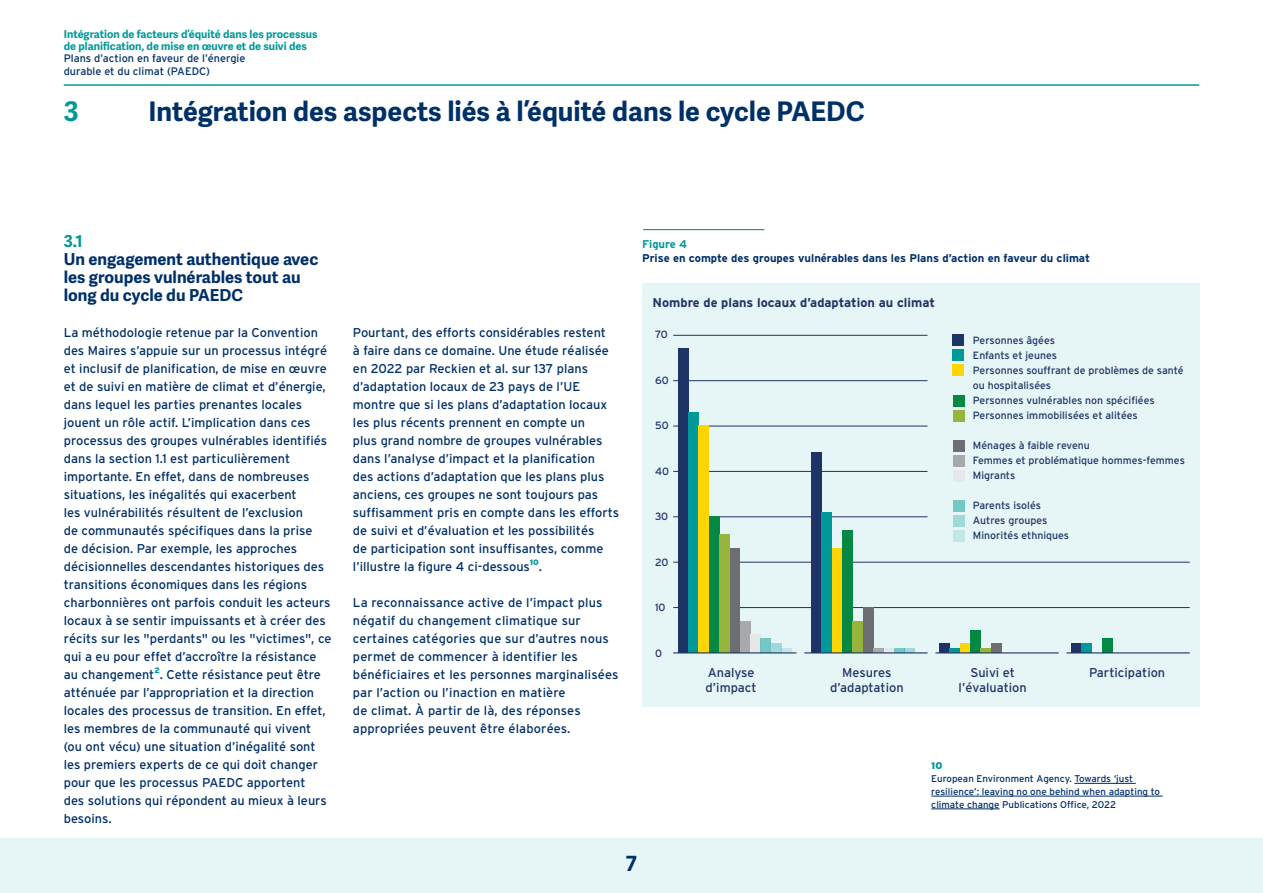
<style>
.page{position:relative;width:1263px;height:893px;background:#fff}
.page>*{position:absolute;margin:0;border:0;box-sizing:border-box;transform-origin:0 0}
.t1{font:700 27px "Adelle Sans";color:#003068}
.t2{font:700 27px "Adelle Sans";color:#099}
.t3{font:700 21px "Adelle Sans";color:#003068}
.t4{font:700 16.5px/18px "Adelle Sans";color:#003068}
.t5{font:700 16.5px "Adelle Sans";color:#099}
.t6{font:12.75px/18px "Interstate";color:#003068}
.t7{font:12.75px/15px "Interstate";color:#1e3466;text-align:center}
.t8{font:700 12.75px "Interstate";color:#1e3466}
.t9{font:700 11.25px "Interstate";color:#003068}
.t10{font:700 11.25px "Interstate";color:#099}
.t11{font:700 10.8px/12.5px "Adelle Sans";color:#099}
.t12{font:10.8px/12.5px "Interstate";color:#003068}
.t13{font:10.5px/15px "Interstate";color:#1e3466}
.t14{font:9.75px/12.8px "Interstate";color:#003068}
.t15{font:900 9.75px "Interstate";color:#099}
.t16{font:900 7.8px "Interstate";color:#099}
</style>
<div class="page">
<div style="left:0;top:838px;width:1263px;height:55px;background:#e6f5f5"></div>
<hr style="left:64px;top:84px;width:1135px;height:2px;background:#099">
<div style="left:642px;top:283px;width:557px;height:423px;background:#e6f5f5"></div>
<hr style="left:643px;top:229px;width:121px;height:1px;background:#099">
<hr style="left:1074px;top:783px;width:62px;height:1px;background:#003068">
<hr style="left:931px;top:796px;width:232px;height:1px;background:#003068">
<hr style="left:931px;top:808px;width:68px;height:1px;background:#003068">
<hr style="left:673px;top:607px;width:517px;height:1px;background:#1e3466">
<hr style="left:673px;top:516px;width:254px;height:1px;background:#1e3466">
<hr style="left:673px;top:426px;width:254px;height:1px;background:#1e3466">
<div style="left:952px;top:334px;width:12px;height:12px;background:#1e3466"></div>
<div style="left:953px;top:395px;width:11px;height:12px;background:#058844"></div>
<div style="left:953px;top:410px;width:11px;height:12px;background:#97b53c"></div>
<div style="left:953px;top:440px;width:11px;height:12px;background:#6d6e71"></div>
<div style="left:953px;top:455px;width:11px;height:12px;background:#a7a9ac"></div>
<div style="left:953px;top:470px;width:11px;height:12px;background:#e6e7e8"></div>
<div style="left:953px;top:515px;width:11px;height:12px;background:#a1d9d9"></div>
<div style="left:953px;top:500px;width:11px;height:12px;background:#73c7c7"></div>
<div style="left:953px;top:530px;width:11px;height:12px;background:#c3e7e7"></div>
<div style="left:952px;top:365px;width:12px;height:11px;background:#fed500"></div>
<div style="left:952px;top:349px;width:12px;height:12px;background:#099"></div>
<hr style="left:673px;top:335px;width:254px;height:1px;background:#1e3466">
<hr style="left:673px;top:562px;width:517px;height:1px;background:#1e3466">
<hr style="left:673px;top:471px;width:254px;height:1px;background:#1e3466">
<hr style="left:673px;top:380px;width:254px;height:1px;background:#1e3466">
<div style="left:678px;top:348px;width:10px;height:305px;background:#1e3466"></div>
<div style="left:688px;top:412px;width:11px;height:241px;background:#099"></div>
<div style="left:699px;top:426px;width:10px;height:227px;background:#fed500"></div>
<div style="left:709px;top:517px;width:10px;height:136px;background:#058844"></div>
<div style="left:730px;top:548px;width:10px;height:105px;background:#6d6e71"></div>
<div style="left:740px;top:621px;width:10px;height:32px;background:#a7a9ac"></div>
<div style="left:750px;top:634px;width:11px;height:19px;background:#e6e7e8"></div>
<div style="left:761px;top:639px;width:10px;height:14px;background:#73c7c7"></div>
<div style="left:771px;top:643px;width:10px;height:10px;background:#a1d9d9"></div>
<div style="left:781px;top:648px;width:11px;height:5px;background:#c3e7e7"></div>
<div style="left:811px;top:453px;width:11px;height:200px;background:#1e3466"></div>
<div style="left:822px;top:512px;width:10px;height:141px;background:#099"></div>
<div style="left:832px;top:548px;width:10px;height:105px;background:#fed500"></div>
<div style="left:842px;top:530px;width:11px;height:123px;background:#058844"></div>
<div style="left:863px;top:607px;width:10px;height:46px;background:#6d6e71"></div>
<div style="left:904px;top:648px;width:11px;height:5px;background:#a1d9d9"></div>
<div style="left:894px;top:648px;width:10px;height:5px;background:#73c7c7"></div>
<div style="left:884px;top:648px;width:10px;height:5px;background:#e6e7e8"></div>
<div style="left:873px;top:648px;width:11px;height:5px;background:#a7a9ac"></div>
<div style="left:939px;top:644px;width:11px;height:9px;background:#1e3466"></div>
<div style="left:950px;top:648px;width:10px;height:5px;background:#099"></div>
<div style="left:960px;top:643px;width:10px;height:10px;background:#fed500"></div>
<div style="left:970px;top:630px;width:11px;height:23px;background:#058844"></div>
<div style="left:719px;top:534px;width:11px;height:119px;background:#97b53c"></div>
<div style="left:853px;top:621px;width:10px;height:32px;background:#97b53c"></div>
<div style="left:981px;top:648px;width:10px;height:5px;background:#97b53c"></div>
<div style="left:991px;top:643px;width:10px;height:10px;background:#6d6e71"></div>
<div style="left:1071px;top:644px;width:10px;height:9px;background:#1e3466"></div>
<div style="left:1081px;top:644px;width:10px;height:9px;background:#099"></div>
<div style="left:1102px;top:638px;width:10px;height:15px;background:#058844"></div>
<hr style="left:673px;top:652px;width:123px;height:1px;background:#1e3466">
<hr style="left:804px;top:652px;width:123px;height:1px;background:#1e3466">
<hr style="left:935px;top:652px;width:123px;height:1px;background:#1e3466">
<hr style="left:1066px;top:652px;width:124px;height:1px;background:#1e3466">
<p class="t11" style="left:64px;top:28px;width:255px">Intégration de facteurs d’équité dans les processus de planification, de mise en œuvre et de suivi des</p>
<p class="t12" style="left:64px;top:52px;width:183px">Plans d’action en faveur de l’énergie durable et du climat (PAEDC)</p>
<h1 class="t2" style="left:64px;top:95px;width:16px">3</h1>
<h1 class="t1" style="left:148px;top:95px;width:718px">Intégration des aspects liés à l’équité dans le cycle PAEDC</h1>
<p class="t5" style="left:64px;top:231px;width:21px">3.1</p>
<p class="t4" style="left:64px;top:251px;width:256px">Un engagement authentique avec les groupes vulnérables tout au long du cycle du PAEDC</p>
<p class="t6" style="left:64px;top:323px;width:269px">La méthodologie retenue par la Convention des Maires s’appuie sur un processus intégré et inclusif de planification, de mise en œuvre et de suivi en matière de climat et d’énergie, dans lequel les parties prenantes locales jouent un rôle actif. L’implication dans ces processus des groupes vulnérables identifiés dans la section 1.1 est particulièrement importante. En effet, dans de nombreuses situations, les inégalités qui exacerbent<br>les vulnérabilités résultent de l’exclusion<br>de communautés spécifiques dans la prise<br>de décision. Par exemple, les approches décisionnelles descendantes historiques des transitions économiques dans les régions charbonnières ont parfois conduit les acteurs locaux à se sentir impuissants et à créer des récits sur les "perdants" ou les "victimes", ce qui a eu pour effet d’accroître la résistance au changement . Cette résistance peut être</p>
<p class="t16" style="left:154px;top:666px;width:7px">2</p>
<p class="t6" style="left:64px;top:683px;width:264px">atténuée par l’appropriation et la direction locales des processus de transition. En effet, les membres de la communauté qui vivent (ou ont vécu) une situation d’inégalité sont les premiers experts de ce qui doit changer pour que les processus PAEDC apportent des solutions qui répondent au mieux à leurs besoins.</p>
<p class="t6" style="left:353px;top:323px;width:268px">Pourtant, des efforts considérables restent<br>à faire dans ce domaine. Une étude réalisée en 2022 par Reckien et al. sur 137 plans d’adaptation locaux de 23 pays de l’UE montre que si les plans d’adaptation locaux les plus récents prennent en compte un<br>plus grand nombre de groupes vulnérables dans l’analyse d’impact et la planification<br>des actions d’adaptation que les plans plus anciens, ces groupes ne sont toujours pas suffisamment pris en compte dans les efforts de suivi et d’évaluation et les possibilités<br>de participation sont insuffisantes, comme l’illustre la figure 4 ci-dessous</p>
<p class="t16" style="left:530px;top:558px;width:10px">10</p>
<p class="t6" style="left:539px;top:557px;width:5px">.</p>
<p class="t6" style="left:353px;top:593px;width:267px">La reconnaissance active de l’impact plus négatif du changement climatique sur certaines catégories que sur d’autres nous permet de commencer à identifier les bénéficiaires et les personnes marginalisées par l’action ou l’inaction en matière<br>de climat. À partir de là, des réponses appropriées peuvent être élaborées.</p>
<p class="t10" style="left:642px;top:238px;width:46px">Figure 4</p>
<p class="t9" style="left:642px;top:252px;width:449px">Prise en compte des groupes vulnérables dans les Plans d’action en faveur du climat</p>
<p class="t8" style="left:653px;top:296px;width:284px">Nombre de plans locaux d’adaptation au climat</p>
<p class="t13" style="left:655px;top:327px;width:14px">70</p>
<p class="t13" style="left:655px;top:372px;width:15px">60</p>
<p class="t13" style="left:655px;top:418px;width:15px">50</p>
<p class="t13" style="left:655px;top:463px;width:15px">40</p>
<p class="t13" style="left:655px;top:509px;width:15px">30</p>
<p class="t13" style="left:655px;top:554px;width:15px">20</p>
<p class="t13" style="left:655px;top:600px;width:12px">10</p>
<p class="t13" style="left:655px;top:645px;width:8px">0</p>
<p class="t13" style="left:973px;top:333px;width:212px">Personnes âgées<br>Enfants et jeunes<br>Personnes souffrant de problèmes de santé ou hospitalisées<br>Personnes vulnérables non spécifiées<br>Personnes immobilisées et alitées</p>
<p class="t13" style="left:973px;top:438px;width:214px">Ménages à faible revenu<br>Femmes et problématique hommes-femmes<br>Migrants</p>
<p class="t13" style="left:973px;top:498px;width:98px">Parents isolés<br>Autres groupes<br>Minorités ethniques</p>
<p class="t7" style="left:706px;top:665px;width:53px;text-align:left">Analyse d’impact</p>
<p class="t7" style="left:830px;top:665px;width:75px">Mesures d’adaptation</p>
<p class="t7" style="left:958px;top:665px;width:70px">Suivi et l’évaluation</p>
<p class="t7" style="left:1089px;top:665px;width:78px">Participation</p>
<p class="t15" style="left:931px;top:760px;width:13px">10</p>
<p class="t14" style="left:931px;top:772px;width:230px">European Environment Agency. Towards ‘just resilience’: leaving no one behind when adapting to climate change Publications Office, 2022</p>
<h2 class="t3" style="left:626px;top:851px;width:13px">7</h2>
</div>
